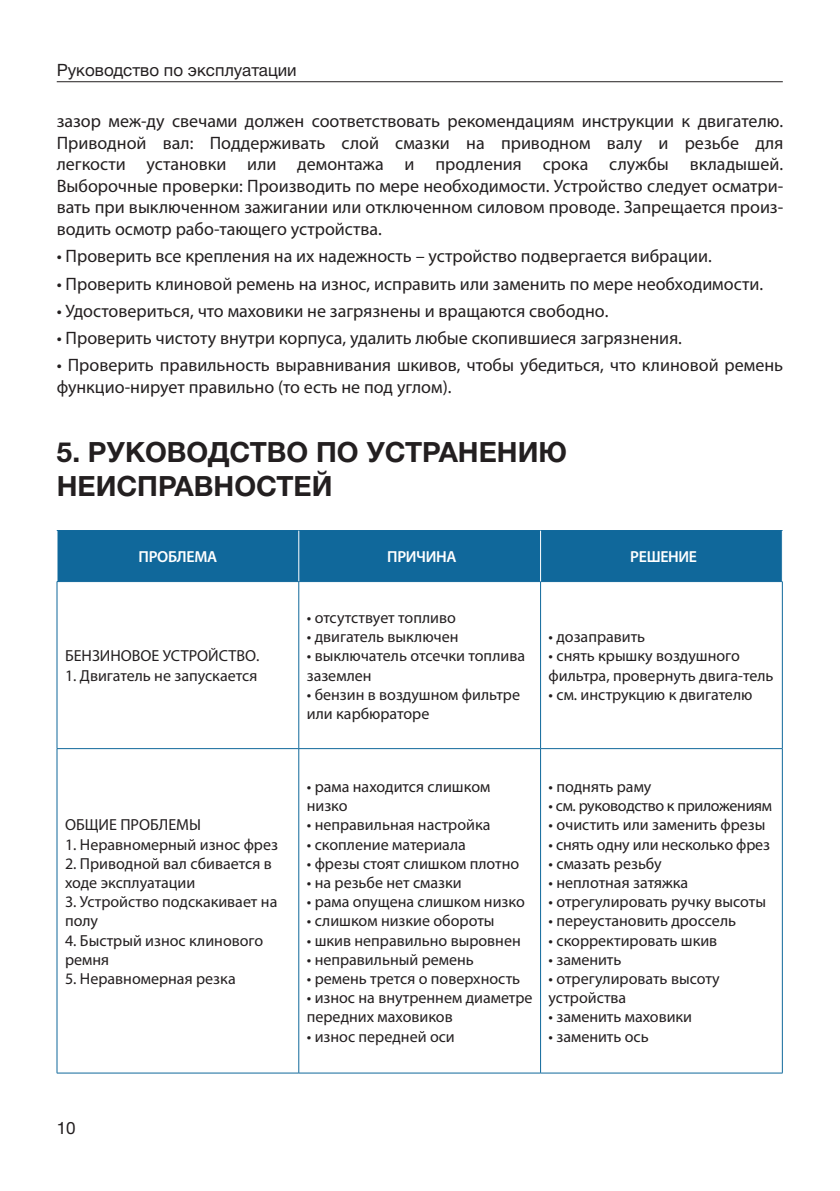
<style>
.page{position:relative;width:840px;height:1191px;background:#fff}
.page>*{position:absolute;margin:0;border:0;box-sizing:border-box;transform-origin:0 0}
.ЗАГОЛОВОК{font:700 28px "Helvetica Neue Cyr";color:#231f20}
.Основной_текст{font:18px/21.6px "Myriad Pro";color:#231f20;text-align:justify}
.t1{font:17px "Helvetica Neue Cyr";color:#231f20}
.t2{font:16px/19.2px "Myriad Pro";color:#231f20}
.t3{font:16px "Myriad Pro";letter-spacing:-.02em;color:#231f20}
.t4{font:600 16px "Myriad Pro";letter-spacing:-.02em;color:#fff}
</style>
<div class="page">
<hr style="left:57px;top:81px;width:725px;height:1px;background:#231f20">
<div style="left:58px;top:531px;width:723px;height:50px;background:#10689b"></div>
<svg style="left:58px;top:582px;width:723px;height:490px"></svg>
<hr style="left:540px;top:582px;width:1px;height:166px;background:#10689b">
<hr style="left:781px;top:582px;width:1px;height:166px;background:#10689b">
<hr style="left:540px;top:749px;width:1px;height:323px;background:#10689b">
<hr style="left:781px;top:749px;width:1px;height:323px;background:#10689b">
<hr style="left:57px;top:582px;width:1px;height:166px;background:#10689b">
<hr style="left:57px;top:749px;width:1px;height:323px;background:#10689b">
<hr style="left:57px;top:748px;width:241px;height:1px;background:#10689b">
<hr style="left:57px;top:1072px;width:241px;height:1px;background:#10689b">
<hr style="left:298px;top:582px;width:1px;height:166px;background:#10689b">
<hr style="left:298px;top:749px;width:1px;height:323px;background:#10689b">
<hr style="left:298px;top:748px;width:242px;height:1px;background:#10689b">
<hr style="left:540px;top:748px;width:242px;height:1px;background:#10689b">
<hr style="left:298px;top:1072px;width:242px;height:1px;background:#10689b">
<hr style="left:540px;top:1072px;width:242px;height:1px;background:#10689b">
<hr style="left:298px;top:530px;width:242px;height:1px;background:#10689b">
<hr style="left:540px;top:530px;width:242px;height:1px;background:#10689b">
<hr style="left:298px;top:581px;width:242px;height:1px;background:#10689b">
<hr style="left:540px;top:581px;width:242px;height:1px;background:#10689b">
<hr style="left:540px;top:531px;width:1px;height:50px;background:#fff">
<hr style="left:57px;top:530px;width:241px;height:1px;background:#10689b">
<hr style="left:298px;top:531px;width:1px;height:50px;background:#fff">
<hr style="left:57px;top:581px;width:241px;height:1px;background:#10689b">
<p class="t1" style="left:57px;top:61px;width:241px">Руководство по эксплуатации</p>
<p class="Основной_текст" style="left:57px;top:110px;width:727px">зазор меж-ду свечами должен соответствовать рекомендациям инструкции к двигателю.<br>Приводной вал: Поддерживать слой смазки на приводном валу и резьбе для легкости установки или демонтажа и продления срока службы вкладышей.<br>Выборочные проверки: Производить по мере необходимости. Устройство следует осматри&shy;вать при выключенном зажигании или отключенном силовом проводе. Запрещается произ&shy;водить осмотр рабо-тающего устройства.</p>
<p class="Основной_текст" style="left:57px;top:245px;width:656px">• Проверить все крепления на их надежность – устройство подвергается вибрации.</p>
<p class="Основной_текст" style="left:57px;top:272px;width:707px">• Проверить клиновой ремень на износ, исправить или заменить по мере необходимости.</p>
<p class="Основной_текст" style="left:57px;top:300px;width:553px">• Удостовериться, что маховики не загрязнены и вращаются свободно.</p>
<p class="Основной_текст" style="left:57px;top:327px;width:626px">• Проверить чистоту внутри корпуса, удалить любые скопившиеся загрязнения.</p>
<p class="Основной_текст" style="left:57px;top:354px;width:727px">• Проверить правильность выравнивания шкивов, чтобы убедиться, что клиновой ремень функцио-нирует правильно (то есть не под углом).</p>
<p class="ЗАГОЛОВОК" style="left:57px;top:437px;width:511px">5. РУКОВОДСТВО ПО УСТРАНЕНИЮ</p>
<p class="ЗАГОЛОВОК" style="left:57px;top:470px;width:277px">НЕИСПРАВНОСТЕЙ</p>
<p class="t4" style="left:138px;top:546px;width:80px">ПРОБЛЕМА</p>
<p class="t4" style="left:387px;top:546px;width:71px">ПРИЧИНА</p>
<p class="t4" style="left:630px;top:546px;width:68px">РЕШЕНИЕ</p>
<p class="t2" style="left:65px;top:646px;width:196px">БЕНЗИНОВОЕ УСТРОЙСТВО.</p>
<p class="t2" style="left:65px;top:665px;width:194px">1. Двигатель не запускается</p>
<p class="t2" style="left:65px;top:815px;width:137px">ОБЩИЕ ПРОБЛЕМЫ</p>
<p class="t2" style="left:65px;top:834px;width:214px">1. Неравномерный износ фрез</p>
<p class="t2" style="left:65px;top:853px;width:208px">2. Приводной вал сбивается в ходе эксплуатации</p>
<p class="t2" style="left:65px;top:892px;width:214px">3. Устройство подскакивает на полу</p>
<p class="t2" style="left:65px;top:930px;width:200px">4. Быстрый износ клинового ремня</p>
<p class="t2" style="left:65px;top:968px;width:172px">5. Неравномерная резка</p>
<p class="t2" style="left:306px;top:608px;width:150px">• отсутствует топливо</p>
<p class="t2" style="left:306px;top:627px;width:153px">• двигатель выключен</p>
<p class="t2" style="left:306px;top:646px;width:220px">• выключатель отсечки топлива заземлен</p>
<p class="t2" style="left:306px;top:684px;width:214px">• бензин в воздушном фильтре или карбюраторе</p>
<p class="t2" style="left:548px;top:627px;width:98px">• дозаправить</p>
<p class="t2" style="left:548px;top:646px;width:226px">• снять крышку воздушного фильтра, провернуть двига-тель</p>
<p class="t2" style="left:548px;top:684px;width:205px">• см. инструкцию к двигателю</p>
<p class="t2" style="left:306px;top:776px;width:185px">• рама находится слишком низко</p>
<p class="t2" style="left:306px;top:815px;width:185px">• неправильная настройка</p>
<p class="t2" style="left:306px;top:834px;width:160px">• скопление материала</p>
<p class="t2" style="left:306px;top:853px;width:214px">• фрезы стоят слишком плотно</p>
<p class="t2" style="left:306px;top:872px;width:156px">• на резьбе нет смазки</p>
<p class="t2" style="left:306px;top:892px;width:219px">• рама опущена слишком низко</p>
<p class="t2" style="left:306px;top:911px;width:189px">• слишком низкие обороты</p>
<p class="t2" style="left:306px;top:930px;width:215px">• шкив неправильно выровнен</p>
<p class="t2" style="left:306px;top:949px;width:168px">• неправильный ремень</p>
<p class="t2" style="left:306px;top:968px;width:215px">• ремень трется о поверхность</p>
<p class="t2" style="left:306px;top:988px;width:227px">• износ на внутреннем диаметре передних маховиков</p>
<p class="t2" style="left:306px;top:1026px;width:149px">• износ передней оси</p>
<p class="t2" style="left:548px;top:776px;width:104px">• поднять раму</p>
<p class="t3" style="left:548px;top:796px;width:225px">• см. руководство к приложениям</p>
<p class="t2" style="left:548px;top:815px;width:218px">• очистить или заменить фрезы</p>
<p class="t2" style="left:548px;top:834px;width:223px">• снять одну или несколько фрез</p>
<p class="t2" style="left:548px;top:853px;width:115px">• смазать резьбу</p>
<p class="t2" style="left:548px;top:872px;width:141px">• неплотная затяжка</p>
<p class="t2" style="left:548px;top:892px;width:219px">• отрегулировать ручку высоты</p>
<p class="t2" style="left:548px;top:911px;width:189px">• переустановить дроссель</p>
<p class="t2" style="left:548px;top:930px;width:170px">• скорректировать шкив</p>
<p class="t2" style="left:548px;top:949px;width:74px">• заменить</p>
<p class="t2" style="left:548px;top:968px;width:172px">• отрегулировать высоту устройства</p>
<p class="t2" style="left:548px;top:1007px;width:145px">• заменить маховики</p>
<p class="t2" style="left:548px;top:1026px;width:102px">• заменить ось</p>
<p class="t1" style="left:57px;top:1119px;width:20px">10</p>
</div>
